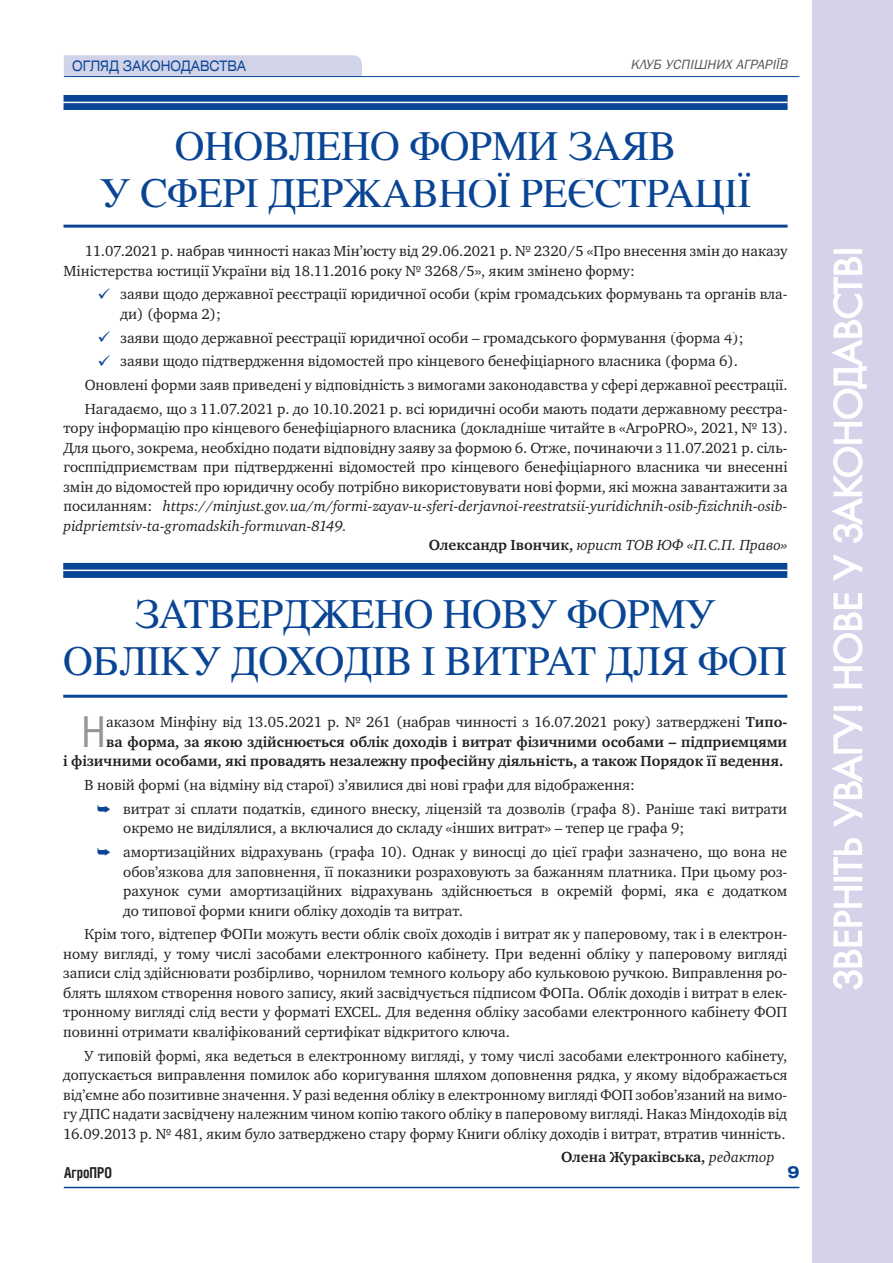
<style>
.page{position:relative;width:893px;height:1263px;background:#fff}
.page>*{position:absolute;margin:0;border:0;box-sizing:border-box;transform-origin:0 0}
.t1{font:42px/46.5px "Latinskij";letter-spacing:-.01em;color:#094594;text-align:center}
.t2{font:40.95px "AG Letterica Condensed C";color:#939598}
.t3{font:36px "AG Fatum C";letter-spacing:.005em;color:#fff}
.t4{font:700 16.5px "Helios Ext";color:#094594}
.t5{font:15px/19.5px "Charter ITC";color:#231f20}
.t6{font:700 15px/19.5px "Charter ITC";color:#231f20;text-align:right}
.t7{font:italic 15px "Charter ITC";color:#231f20}
.t8{font:700 15px "Helios Cond";color:#231f20;scale:.91 1}
.t9{font:14.4px "Helios Ext";color:#094594;scale:.83 1}
.t10{font:italic 13.5px "Bloknot";color:#57585a}
.s1{color:#094594}
.s2{font-style:normal}
.s3{font-weight:700;font-style:normal}
.s4{font-weight:400}
.s5{font-weight:400;font-style:italic}
</style>
<div class="page">
<div style="left:64px;top:55px;width:298px;height:21px;background:#d1d3e8"></div>
<hr style="left:64px;top:76px;width:735px;height:1px;background:#094594">
<hr style="left:64px;top:1187px;width:735px;height:1px;background:#094594">
<svg style="left:64px;top:95px;width:724px;height:15px;background:#124b97"></svg>
<svg style="left:63px;top:563px;width:724px;height:15px;background:#134c98"></svg>
<hr style="left:45px;top:102px;width:743px;height:1px;background:#fff">
<hr style="left:45px;top:570px;width:742px;height:1px;background:#fff">
<hr style="left:64px;top:225px;width:724px;height:3px;background:#094594">
<hr style="left:63px;top:695px;width:724px;height:3px;background:#094594">
<div style="left:812px;top:0;width:81px;height:1263px;background:#d5d3e9"></div>
<svg style="left:833px;top:886px;width:30px;height:104px"></svg>
<div style="left:833px;top:877px;width:29px;height:4px;border:2px solid #fff"></div>
<svg style="left:833px;top:838px;width:29px;height:37px"></svg>
<svg style="left:831px;top:705px;width:32px;height:122px"></svg>
<div style="left:833px;top:706px;width:24px;height:5px;border:2px solid #fff"></div>
<svg style="left:833px;top:593px;width:30px;height:96px"></svg>
<svg style="left:833px;top:555px;width:29px;height:26px"></svg>
<svg style="left:831px;top:257px;width:36px;height:286px"></svg>
<div style="left:833px;top:249px;width:29px;height:5px;border:2px solid #fff"></div>
<p class="t9" style="left:72px;top:57px;width:211px">ОГЛЯД ЗАКОНОДАВСТВА</p>
<p class="t10" style="left:630px;top:57px;width:158px">КЛУБ УСПІШНИХ АГРАРІЇВ</p>
<h1 class="t1" style="left:100px;top:123px;width:653px">ОНОВЛЕНО ФОРМИ ЗАЯВ<br>У СФЕРІ ДЕРЖАВНОЇ РЕЄСТРАЦІЇ</h1>
<p class="t5" style="left:64px;top:241px;width:726px;text-indent:21px">11.07.2021 р. набрав чинності наказ Мін’юсту від 29.06.2021 р. № 2320/5 «Про внесення змін до наказу<br>Міністерства юстиції України від 18.11.2016 року № 3268/5», яким змінено форму:</p>
<p class="t5" style="left:121px;top:284px;width:668px;text-indent:-23px"><span class="s1">✓</span> заяви щодо державної реєстрації юридичної особи (крім громадських формувань та органів вла&shy;ди) (форма 2);</p>
<p class="t5" style="left:98px;top:328px;width:647px"><span class="s1">✓</span> заяви щодо державної реєстрації юридичної особи – громадського формування (форма 4);</p>
<p class="t5" style="left:85px;top:349px;width:704px;line-height:23.7px;text-indent:13px"><span class="s1">✓</span> заяви щодо підтвердження відомостей про кінцевого бенефіціарного власника (форма 6).<br>Оновлені форми заяв приведені у відповідність з вимогами законодавства у сфері державної реєстрації.<br>Нагадаємо, що з 11.07.2021 р. до 10.10.2021 р. всі юридичні особи мають подати державному реєстра-</p>
<p class="t5" style="left:64px;top:418px;width:725px">тору інформацію про кінцевого бенефіціарного власника (докладніше читайте в «АгроPRO», 2021, № 13).</p>
<p class="t5" style="left:64px;top:438px;width:726px">Для цього, зокрема, необхідно подати відповідну заяву за формою 6. Отже, починаючи з 11.07.2021 р. сіль-</p>
<p class="t5" style="left:64px;top:457px;width:725px">госппідприємствам при підтвердженні відомостей про кінцевого бенефіціарного власника чи внесенні</p>
<p class="t5" style="left:64px;top:477px;width:726px">змін до відомостей про юридичну особу потрібно використовувати нові форми, які можна завантажити за</p>
<p class="t7" style="left:64px;top:497px;width:725px"><span class="s2">посиланням:</span> https://minjust.gov.ua/m/formi-zayav-u-sferi-derjavnoi-reestratsii-yuridichnih-osib-fizichnih-osib-</p>
<p class="t7" style="left:64px;top:516px;width:285px">pidpriemtsiv-ta-gromadskih-formuvan-8149.</p>
<p class="t7" style="left:429px;top:536px;width:360px"><span class="s3">Олександр Івончик,</span> юрист ТОВ ЮФ «П.С.П. Право»</p>
<h1 class="t1" style="left:63px;top:591px;width:726px">ЗАТВЕРДЖЕНО НОВУ ФОРМУ<br>ОБЛІКУ ДОХОДІВ І ВИТРАТ ДЛЯ ФОП</h1>
<h2 class="t2" style="left:81px;top:708px;width:27px">Н</h2>
<p class="t6" style="left:63px;top:713px;width:726px"><span class="s4">аказом Мінфіну від 13.05.2021 р. № 261 (набрав чинності з 16.07.2021 року) затверджені</span> Типо-<br>ва форма, за якою здійснюється облік доходів і витрат фізичними особами – підприємцями<br>і фізичними особами, які провадять незалежну професійну діяльність, а також Порядок її ведення.</p>
<p class="t5" style="left:97px;top:773px;width:691px;line-height:23.7px;text-indent:-13px">В новій формі (на відміну від старої) з’явилися дві нові графи для відображення:<br><span class="s1">➥</span> витрат зі сплати податків, єдиного внеску, ліцензій та дозволів (графа 8). Раніше такі витрати</p>
<p class="t5" style="left:97px;top:816px;width:691px;line-height:23.7px;text-indent:26px">окремо не виділялися, а включалися до складу «інших витрат» – тепер це графа 9;<br><span class="s1">➥</span> амортизаційних відрахувань (графа 10). Однак у виносці до цієї графи зазначено, що вона не</p>
<p class="t5" style="left:123px;top:862px;width:666px;text-align:justify">обов’язкова для заповнення, її показники розраховують за бажанням платника. При цьому роз&shy;рахунок суми амортизаційних відрахувань здійснюється в окремій формі, яка є додатком до типової форми книги обліку доходів та витрат.</p>
<p class="t5" style="left:63px;top:924px;width:726px;text-align:justify;text-indent:21px">Крім того, відтепер ФОПи можуть вести облік своїх доходів і витрат як у паперовому, так і в електрон&shy;ному вигляді, у тому числі засобами електронного кабінету. При веденні обліку у паперовому вигляді записи слід здійснювати розбірливо, чорнилом темного кольору або кульковою ручкою. Виправлення ро&shy;блять шляхом створення нового запису, який засвідчується підписом ФОПа. Облік доходів і витрат в елек&shy;тронному вигляді слід вести у форматі EXCEL. Для ведення обліку засобами електронного кабінету ФОП повинні отримати кваліфікований сертифікат відкритого ключа.</p>
<p class="t5" style="left:63px;top:1046px;width:726px;text-align:justify;text-indent:21px">У типовій формі, яка ведеться в електронному вигляді, у тому числі засобами електронного кабінету, допускається виправлення помилок або коригування шляхом доповнення рядка, у якому відображається від’ємне або позитивне значення. У разі ведення обліку в електронному вигляді ФОП зобов’язаний на вимо&shy;гу ДПС надати засвідчену належним чином копію такого обліку в паперовому вигляді. Наказ Міндоходів від 16.09.2013 р. № 481, яким було затверджено стару форму Книги обліку доходів і витрат, втратив чинність.</p>
<p class="t6" style="left:561px;top:1148px;width:215px">Олена Жураківська, <span class="s5">редактор</span></p>
<p class="t8" style="left:64px;top:1163px;width:54px">АгроПРO</p>
<p class="t4" style="left:787px;top:1162px;width:14px">9</p>
<h3 class="t3" style="left:824px;top:990px;width:745px;rotate:-90deg">ЗВЕРНІТЬ УВАГУ! НОВЕ У ЗАКОНОДАВСТВІ</h3>
</div>
